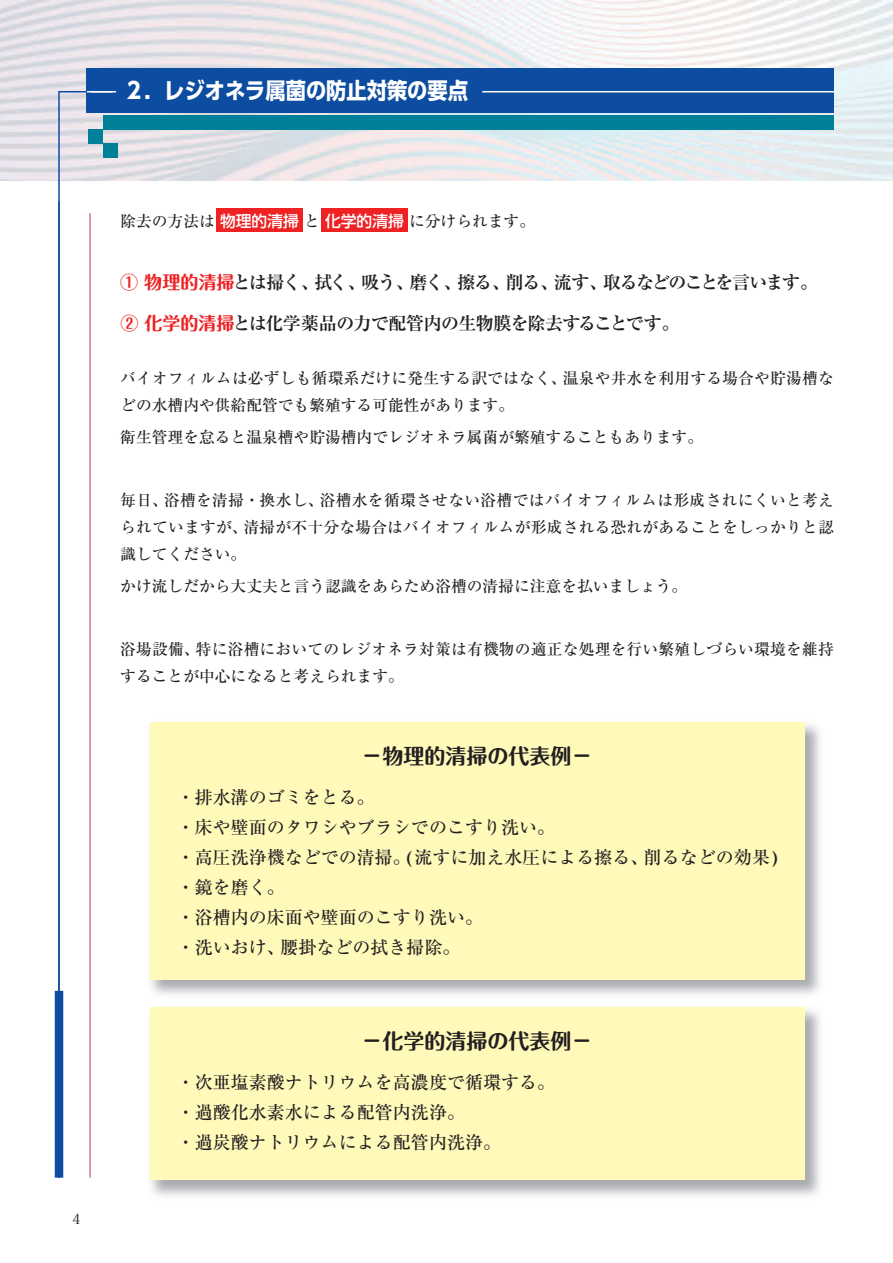
<style>
.page{position:relative;width:893px;height:1263px;background:#fff}
.page>*{position:absolute;margin:0;border:0;box-sizing:border-box;transform-origin:0 0}
.t1{font:700 22.5px "UD Shin Go C Oniz Pr 6 N";color:#fff}
.t2{font:700 21px "P Maru Fo Pro N";color:#231f20}
.t3{font:500 18px/30px "P Ryumin Pr 6 N";color:#231f20}
.t4{font:700 18px "P Ryumin Pr 6 N";letter-spacing:-.085em;color:#231f20}
.t5{font:700 18px "P Ryumin Pr 6 N";letter-spacing:-.035em;color:#231f20}
.t6{font:500 15.75px/27px "P Ryumin Pr 6 N";color:#231f20}
.t7{font:13.8px "Koz Min Pr 6 N";color:#231f20}
.s1{font-family:"UD Shin Go Pr 6 N";color:#fff}
.s2{font-family:"P Maru Fo Pro N";color:#ee2123}
</style>
<div class="page">
<img style="left:0;top:0;width:893px;height:181px">
<div style="left:216px;top:208px;width:87px;height:24px;background:#ee2123"></div>
<div style="left:321px;top:208px;width:87px;height:24px;background:#ee2123"></div>
<img style="left:150px;top:722px;width:670px;height:474px">
<div style="left:150px;top:722px;width:654px;height:257px;background:#fff9ba"></div>
<div style="left:150px;top:1007px;width:654px;height:173px;background:#fff9ba"></div>
<div style="left:87px;top:68px;width:747px;height:45px;background:#0d4da1"></div>
<hr style="left:482px;top:91px;width:352px;height:1px;background:#fff">
<div style="left:103px;top:115px;width:731px;height:14px;background:#007f99"></div>
<div style="left:103px;top:144px;width:15px;height:14px;background:#007f99"></div>
<svg style="left:58px;top:90px;width:58px;height:1088px"></svg>
<div style="left:55px;top:991px;width:8px;height:187px;background:#0d4da1"></div>
<hr style="left:89px;top:213px;width:2px;height:965px;background:#ca7e88">
<h1 class="t1" style="left:124px;top:72px;width:346px">２．レジオネラ属菌の防止対策の要点</h1>
<p class="t7" style="left:72px;top:1211px;width:10px">4</p>
<p class="t6" style="left:120px;top:207px;width:416px">除去の方法は<span class="s1">物理的清掃</span>と<span class="s1">化学的清掃</span>に分けられます。</p>
<p class="t4" style="left:120px;top:268px;width:699px"><span class="s2">① 物理的清掃</span>とは掃く、拭く、吸う、磨く、擦る、削る、流す、取るなどのことを言います。</p>
<p class="t5" style="left:120px;top:309px;width:561px"><span class="s2">② 化学的清掃</span>とは化学薬品の力で配管内の生物膜を除去することです。</p>
<p class="t6" style="left:120px;top:364px;width:715px">バイオフィルムは必ずしも循環系だけに発生する訳ではなく、温泉や井水を利用する場合や貯湯槽などの水槽内や供給配管でも繁殖する可能性があります。</p>
<p class="t6" style="left:120px;top:423px;width:584px">衛生管理を怠ると温泉槽や貯湯槽内でレジオネラ属菌が繁殖することもあります。</p>
<p class="t6" style="left:120px;top:486px;width:715px;text-align:justify">毎日、浴槽を清掃・換水し、浴槽水を循環させない浴槽ではバイオフィルムは形成されにくいと考えられていますが、清掃が不十分な場合はバイオフィルムが形成される恐れがあることをしっかりと認識してください。</p>
<p class="t6" style="left:120px;top:571px;width:568px">かけ流しだから大丈夫と言う認識をあらため浴槽の清掃に注意を払いましょう。</p>
<p class="t6" style="left:120px;top:634px;width:715px">浴場設備、特に浴槽においてのレジオネラ対策は有機物の適正な処理を行い繁殖しづらい環境を維持することが中心になると考えられます。</p>
<h2 class="t2" style="left:362px;top:739px;width:232px">－物理的清掃の代表例－</h2>
<p class="t3" style="left:177px;top:781px;width:602px">・排水溝のゴミをとる。<br>・床や壁面のタワシやブラシでのこすり洗い。<br>・高圧洗浄機などでの清掃。(流すに加え水圧による擦る、削るなどの効果)・鏡を磨く。<br>・浴槽内の床面や壁面のこすり洗い。<br>・洗いおけ、腰掛などの拭き掃除。</p>
<h2 class="t2" style="left:362px;top:1025px;width:232px">－化学的清掃の代表例－</h2>
<p class="t3" style="left:177px;top:1066px;width:379px">・次亜塩素酸ナトリウムを高濃度で循環する。・過酸化水素水による配管内洗浄。<br>・過炭酸ナトリウムによる配管内洗浄。</p>
</div>
